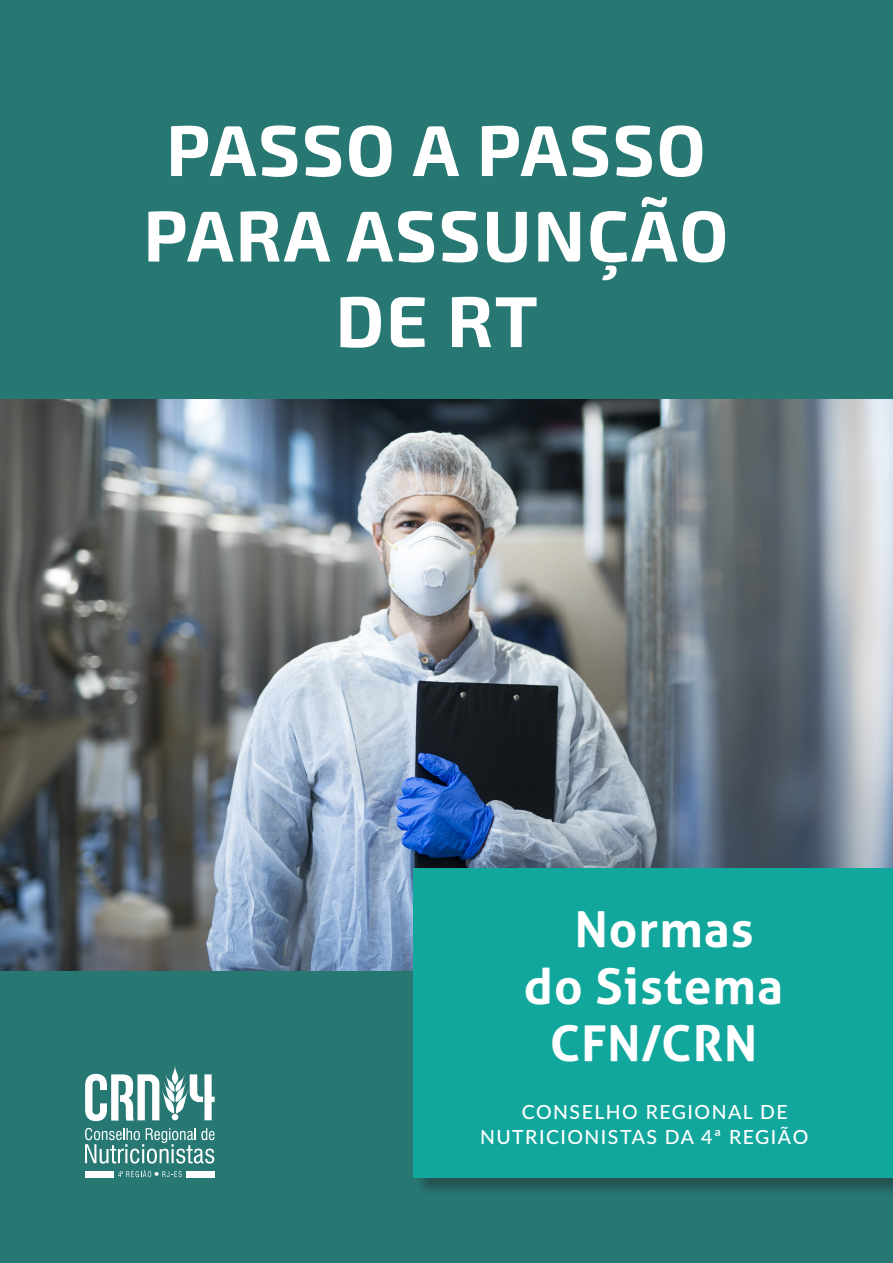
<style>
.page{position:relative;width:893px;height:1263px;background:#277773}
.page>*{position:absolute;margin:0;border:0;box-sizing:border-box;transform-origin:0 0}
._01_TITULO_UNID{font:700 72px/85.5px "Exo 2";letter-spacing:.025em;color:#fff;text-align:center}
._02_texto_geral{font:700 49.5px/57px "Aller";letter-spacing:.02em;color:#fff;text-align:center}
._02_texto_geral-2{font:500 19.5px/25.5px "Lato";letter-spacing:.075em;color:#fff}
</style>
<div class="page">
<img style="left:0;top:400px;width:893px;height:570px">
<svg style="left:85px;top:1128px;width:130px;height:35px"></svg>
<div style="left:85px;top:1171px;width:29px;height:6px;background:#fff"></div>
<div style="left:186px;top:1171px;width:29px;height:6px;background:#fff"></div>
<svg style="left:118px;top:1170px;width:64px;height:7px"></svg>
<svg style="left:85px;top:1065px;width:130px;height:56px"></svg>
<div style="left:416px;top:871px;width:477px;height:326px;background:#231f20;opacity:.4"></div>
<div style="left:414px;top:868px;width:479px;height:310px;background:#12a79d"></div>
<p class="_01_TITULO_UNID" style="left:143px;top:110px;width:586px">PASSO A PASSO<br>PARA ASSUNÇÃO<br>DE RT</p>
<p class="_02_texto_geral" style="left:524px;top:901px;width:260px">Normas<br>do Sistema<br>CFN/CRN</p>
<p class="_02_texto_geral-2" style="left:480px;top:1098px;width:330px;text-indent:42px">CONSELHO REGIONAL DE<br>NUTRICIONISTAS DA 4ª REGIÃO</p>
</div>
